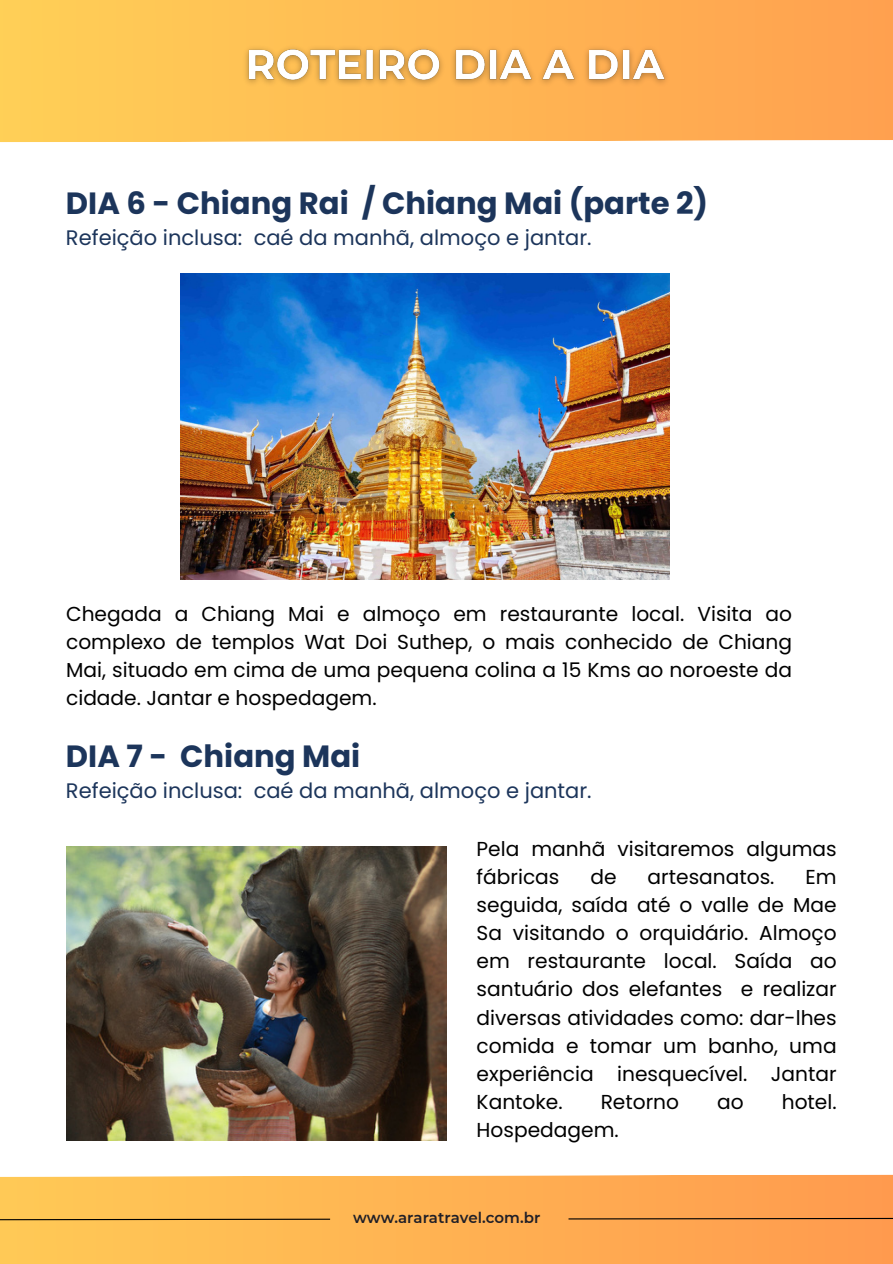
<style>
.page{position:relative;width:893px;height:1264px;background:#fff}
.page>*{position:absolute;margin:0;border:0;box-sizing:border-box;transform-origin:0 0}
.t1{font:700 30.75px "Poppins";color:#1c355b}
.t2{font:21px "Poppins";color:#1c355b}
.t3{font:20.25px/28.2px "Poppins";color:#000;text-align:justify}
.t4{font:600 15px "Montserrat";color:#201f27}
</style>
<div class="page">
<svg style="left:0;top:1174px;width:892px;height:89px;background:#feb255"></svg>
<svg style="left:567px;top:1217px;width:325px;height:2px"></svg>
<svg style="left:0;top:1217px;width:331px;height:3px"></svg>
<svg style="left:0;top:0;width:892px;height:143px;background:#ffb955"></svg>
<img style="left:181px;top:273px;width:488px;height:306px">
<img style="left:66px;top:846px;width:380px;height:293px">
<img style="left:237px;top:41px;width:438px;height:51px">
<h3 class="t1" style="left:66px;top:182px;width:643px">DIA 6 - Chiang Rai / Chiang Mai (parte 2)</h3>
<h3 class="t2" style="left:66px;top:223px;width:527px">Refeição inclusa: caé da manhã, almoço e jantar.</h3>
<h2 class="t3" style="left:66px;top:599px;width:727px">Chegada a Chiang Mai e almoço em restaurante local. Visita ao complexo de templos Wat Doi Suthep, o mais conhecido de Chiang Mai, situado em cima de uma pequena colina a 15 Kms ao noroeste da cidade. Jantar e hospedagem.</h2>
<p class="t1" style="left:66px;top:735px;width:296px">DIA 7 - Chiang Mai</p>
<p class="t2" style="left:66px;top:775px;width:527px">Refeição inclusa: caé da manhã, almoço e jantar.</p>
<p class="t3" style="left:476px;top:834px;width:361px">Pela manhã visitaremos algumas fábricas</p>
<p class="t3" style="left:590px;top:862px;width:28px">de</p>
<p class="t3" style="left:647px;top:862px;width:128px">artesanatos.</p>
<p class="t3" style="left:476px;top:862px;width:361px;text-indent:329px">Em seguida, saída até o valle de Mae Sa visitando o orquidário. Almoço em restaurante local. Saída ao santuário dos elefantes e realizar diversas atividades como: dar-lhes comida e tomar um banho, uma experiência inesquecível. Jantar Kantoke.</p>
<p class="t3" style="left:600px;top:1087px;width:80px">Retorno</p>
<p class="t3" style="left:717px;top:1087px;width:28px">ao</p>
<p class="t3" style="left:781px;top:1087px;width:56px">hotel.</p>
<p class="t3" style="left:476px;top:1115px;width:144px">Hospedagem.</p>
<h2 class="t4" style="left:353px;top:1208px;width:189px">www.araratravel.com.br</h2>
</div>
